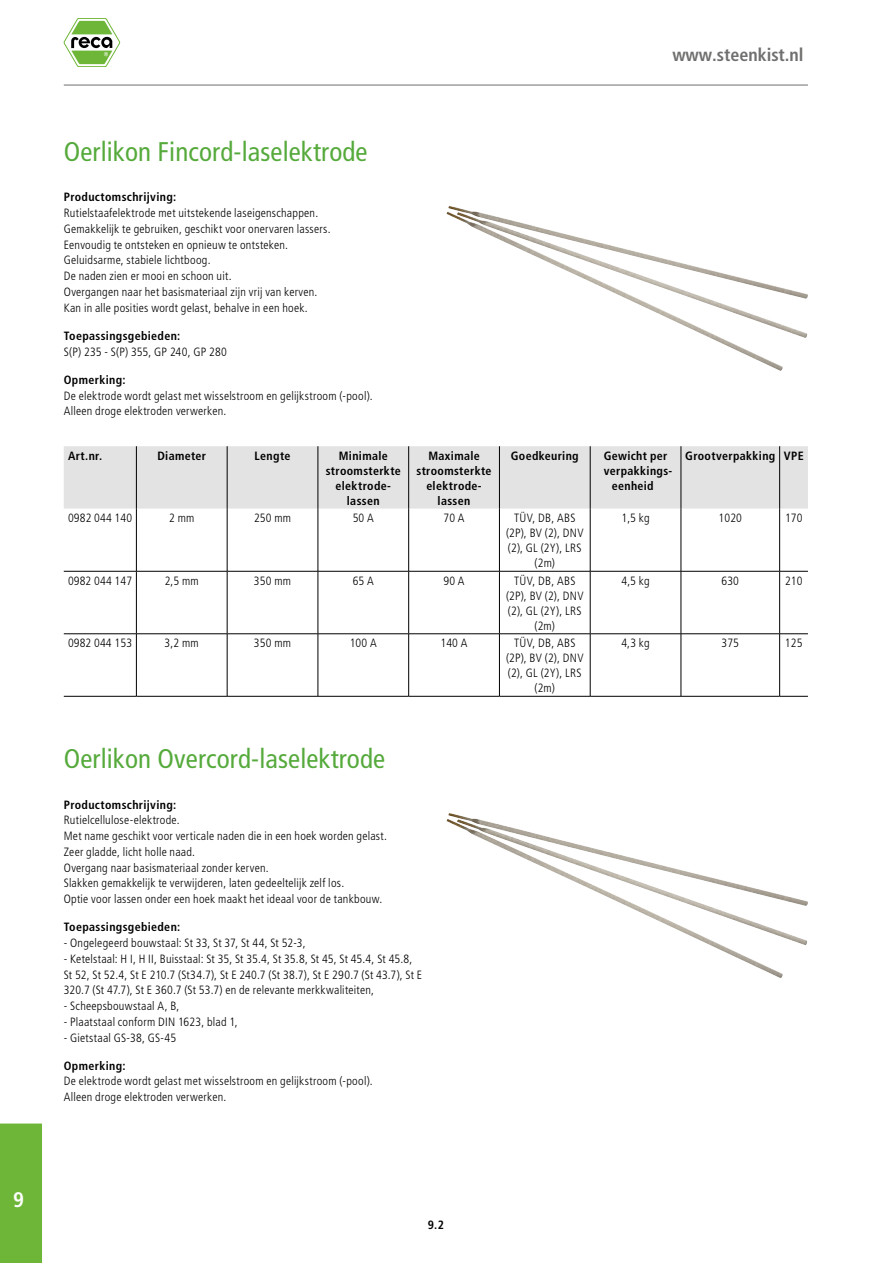
<style>
.page{position:relative;width:893px;height:1263px;background:#fff}
.page>*{position:absolute;margin:0;border:0;box-sizing:border-box;transform-origin:0 0}
.t1{font:condensed 27px "Frutiger LT Pro";letter-spacing:.005em;color:#56aa3c}
.t2{font:700 condensed 21px "Frutiger LT Pro";color:#fff}
.t3{font:700 condensed 18px "Frutiger LT Pro";color:#6f6f6e}
.t4{font:300 condensed 12px/15.8px "Frutiger LT Pro";letter-spacing:.02em;color:#000}
.t5{font:700 condensed 12px/15px "Frutiger LT Pro";letter-spacing:.03em;color:#000;text-align:center}
</style>
<div class="page">
<div style="left:0;top:1123px;width:42px;height:140px;background:#6eb637"></div>
<svg style="left:64px;top:18px;width:56px;height:49px"></svg>
<hr style="left:64px;top:85px;width:744px;height:1px;background:#6f6f6e">
<img style="left:446px;top:206px;width:362px;height:165px">
<div style="left:64px;top:446px;width:744px;height:63px;background:#e3e3e3"></div>
<svg style="left:64px;top:509px;width:744px;height:187px"></svg>
<hr style="left:136px;top:446px;width:1px;height:63px;background:#000">
<hr style="left:227px;top:446px;width:1px;height:63px;background:#000">
<hr style="left:318px;top:446px;width:1px;height:63px;background:#000">
<hr style="left:408px;top:446px;width:1px;height:63px;background:#000">
<hr style="left:499px;top:446px;width:1px;height:63px;background:#000">
<hr style="left:590px;top:446px;width:1px;height:63px;background:#000">
<hr style="left:681px;top:446px;width:1px;height:63px;background:#000">
<hr style="left:779px;top:446px;width:1px;height:63px;background:#000">
<hr style="left:136px;top:509px;width:1px;height:62px;background:#000">
<hr style="left:227px;top:509px;width:1px;height:62px;background:#000">
<hr style="left:318px;top:509px;width:1px;height:62px;background:#000">
<hr style="left:408px;top:509px;width:1px;height:62px;background:#000">
<hr style="left:499px;top:509px;width:1px;height:62px;background:#000">
<hr style="left:590px;top:509px;width:1px;height:62px;background:#000">
<hr style="left:681px;top:509px;width:1px;height:62px;background:#000">
<hr style="left:779px;top:509px;width:1px;height:62px;background:#000">
<hr style="left:64px;top:571px;width:72px;height:1px;background:#000">
<hr style="left:136px;top:571px;width:91px;height:1px;background:#000">
<hr style="left:136px;top:571px;width:1px;height:62px;background:#000">
<hr style="left:227px;top:571px;width:91px;height:1px;background:#000">
<hr style="left:227px;top:571px;width:1px;height:62px;background:#000">
<hr style="left:318px;top:571px;width:91px;height:1px;background:#000">
<hr style="left:318px;top:571px;width:1px;height:62px;background:#000">
<hr style="left:409px;top:571px;width:90px;height:1px;background:#000">
<hr style="left:408px;top:571px;width:1px;height:62px;background:#000">
<hr style="left:499px;top:571px;width:91px;height:1px;background:#000">
<hr style="left:499px;top:571px;width:1px;height:62px;background:#000">
<hr style="left:590px;top:571px;width:91px;height:1px;background:#000">
<hr style="left:590px;top:571px;width:1px;height:62px;background:#000">
<hr style="left:681px;top:571px;width:99px;height:1px;background:#000">
<hr style="left:681px;top:571px;width:1px;height:62px;background:#000">
<svg style="left:780px;top:571px;width:28px;height:1px"></svg>
<hr style="left:779px;top:571px;width:1px;height:62px;background:#000">
<hr style="left:64px;top:633px;width:72px;height:1px;background:#000">
<hr style="left:64px;top:696px;width:72px;height:1px;background:#000">
<hr style="left:136px;top:633px;width:91px;height:1px;background:#000">
<hr style="left:136px;top:634px;width:1px;height:62px;background:#000">
<hr style="left:136px;top:696px;width:91px;height:1px;background:#000">
<hr style="left:227px;top:633px;width:91px;height:1px;background:#000">
<hr style="left:227px;top:634px;width:1px;height:62px;background:#000">
<hr style="left:227px;top:696px;width:91px;height:1px;background:#000">
<hr style="left:318px;top:633px;width:91px;height:1px;background:#000">
<hr style="left:318px;top:634px;width:1px;height:62px;background:#000">
<hr style="left:318px;top:696px;width:91px;height:1px;background:#000">
<hr style="left:409px;top:633px;width:90px;height:1px;background:#000">
<hr style="left:408px;top:634px;width:1px;height:62px;background:#000">
<hr style="left:409px;top:696px;width:90px;height:1px;background:#000">
<hr style="left:499px;top:633px;width:91px;height:1px;background:#000">
<hr style="left:499px;top:634px;width:1px;height:62px;background:#000">
<hr style="left:499px;top:696px;width:91px;height:1px;background:#000">
<hr style="left:590px;top:633px;width:91px;height:1px;background:#000">
<hr style="left:590px;top:634px;width:1px;height:62px;background:#000">
<hr style="left:590px;top:696px;width:91px;height:1px;background:#000">
<hr style="left:681px;top:633px;width:99px;height:1px;background:#000">
<hr style="left:681px;top:634px;width:1px;height:62px;background:#000">
<hr style="left:681px;top:696px;width:99px;height:1px;background:#000">
<svg style="left:780px;top:633px;width:28px;height:1px"></svg>
<hr style="left:779px;top:634px;width:1px;height:62px;background:#000">
<svg style="left:780px;top:696px;width:28px;height:1px"></svg>
<img style="left:446px;top:813px;width:362px;height:165px">
<h2 class="t2" style="left:13px;top:1188px;width:12px">9</h2>
<h1 class="t1" style="left:64px;top:135px;width:305px">Oerlikon Fincord-laselektrode</h1>
<p class="t5" style="left:64px;top:190px;width:114px">Productomschrijving:</p>
<p class="t4" style="left:64px;top:205px;width:268px">Rutielstaafelektrode met uitstekende laseigenschappen.<br>Gemakkelijk te gebruiken, geschikt voor onervaren lassers.<br>Eenvoudig te ontsteken en opnieuw te ontsteken.<br>Geluidsarme, stabiele lichtboog.<br>De naden zien er mooi en schoon uit.<br>Overgangen naar het basismateriaal zijn vrij van kerven.<br>Kan in alle posities wordt gelast, behalve in een hoek.</p>
<p class="t5" style="left:64px;top:328px;width:118px">Toepassingsgebieden:</p>
<p class="t4" style="left:64px;top:344px;width:165px">S(P) 235 - S(P) 355, GP 240, GP 280</p>
<p class="t5" style="left:64px;top:372px;width:63px">Opmerking:</p>
<p class="t4" style="left:64px;top:387px;width:310px">De elektrode wordt gelast met wisselstroom en gelijkstroom (-pool).<br>Alleen droge elektroden verwerken.</p>
<h3 class="t3" style="left:672px;top:44px;width:133px">www.steenkist.nl</h3>
<p class="t5" style="left:68px;top:448px;width:36px">Art.nr.</p>
<p class="t5" style="left:157px;top:448px;width:50px">Diameter</p>
<p class="t5" style="left:255px;top:448px;width:37px">Lengte</p>
<p class="t5" style="left:326px;top:448px;width:77px">Minimale stroomsterkte elektrode&shy;lassen</p>
<p class="t5" style="left:416px;top:448px;width:77px">Maximale stroomsterkte elektrode&shy;lassen</p>
<p class="t5" style="left:511px;top:448px;width:69px">Goedkeuring</p>
<p class="t5" style="left:604px;top:448px;width:65px">Gewicht per</p>
<p class="t5" style="left:604px;top:463px;width:70px">verpakkings-</p>
<p class="t5" style="left:612px;top:478px;width:43px">eenheid</p>
<p class="t5" style="left:685px;top:448px;width:120px">Grootverpakking VPE</p>
<p class="t4" style="left:68px;top:510px;width:66px">0982 044 140</p>
<p class="t4" style="left:169px;top:510px;width:27px">2 mm</p>
<p class="t4" style="left:254px;top:510px;width:39px">250 mm</p>
<p class="t4" style="left:353px;top:510px;width:23px">50 A</p>
<p class="t4" style="left:443px;top:510px;width:23px">70 A</p>
<p class="t4" style="left:506px;top:510px;width:79px;line-height:15px;text-align:center">TÜV, DB, ABS (2P), BV (2), DNV (2), GL (2Y), LRS (2m)</p>
<p class="t4" style="left:622px;top:510px;width:30px">1,5 kg</p>
<p class="t4" style="left:719px;top:510px;width:25px">1020</p>
<p class="t4" style="left:785px;top:510px;width:19px">170</p>
<p class="t4" style="left:68px;top:572px;width:66px">0982 044 147</p>
<p class="t4" style="left:165px;top:572px;width:35px">2,5 mm</p>
<p class="t4" style="left:254px;top:572px;width:39px">350 mm</p>
<p class="t4" style="left:353px;top:572px;width:23px">65 A</p>
<p class="t4" style="left:443px;top:572px;width:23px">90 A</p>
<p class="t4" style="left:506px;top:573px;width:79px;line-height:15px;text-align:center">TÜV, DB, ABS (2P), BV (2), DNV (2), GL (2Y), LRS (2m)</p>
<p class="t4" style="left:621px;top:572px;width:30px">4,5 kg</p>
<p class="t4" style="left:721px;top:572px;width:19px">630</p>
<p class="t4" style="left:785px;top:572px;width:19px">210</p>
<p class="t4" style="left:68px;top:635px;width:66px">0982 044 153</p>
<p class="t4" style="left:165px;top:635px;width:36px">3,2 mm</p>
<p class="t4" style="left:254px;top:635px;width:39px">350 mm</p>
<p class="t4" style="left:350px;top:635px;width:29px">100 A</p>
<p class="t4" style="left:440px;top:635px;width:29px">140 A</p>
<p class="t4" style="left:506px;top:635px;width:79px;line-height:15px;text-align:center">TÜV, DB, ABS (2P), BV (2), DNV (2), GL (2Y), LRS (2m)</p>
<p class="t4" style="left:621px;top:635px;width:30px">4,3 kg</p>
<p class="t4" style="left:721px;top:635px;width:19px">375</p>
<p class="t4" style="left:785px;top:635px;width:19px">125</p>
<h1 class="t1" style="left:64px;top:743px;width:323px">Oerlikon Overcord-laselektrode</h1>
<p class="t5" style="left:64px;top:797px;width:114px">Productomschrijving:</p>
<p class="t4" style="left:64px;top:812px;width:325px">Rutielcellulose-elektrode.<br>Met name geschikt voor verticale naden die in een hoek worden gelast.<br>Zeer gladde, licht holle naad.<br>Overgang naar basismateriaal zonder kerven.<br>Slakken gemakkelijk te verwijderen, laten gedeeltelijk zelf los.<br>Optie voor lassen onder een hoek maakt het ideaal voor de tankbouw.</p>
<p class="t5" style="left:64px;top:920px;width:118px">Toepassingsgebieden:</p>
<p class="t4" style="left:64px;top:935px;width:243px">- Ongelegeerd bouwstaal: St 33, St 37, St 44, St 52-3,</p>
<p class="t4" style="left:64px;top:951px;width:360px">- Ketelstaal: H I, H II, Buisstaal: St 35, St 35.4, St 35.8, St 45, St 45.4, St 45.8,<br>St 52, St 52.4, St E 210.7 (St34.7), St E 240.7 (St 38.7), St E 290.7 (St 43.7), St E<br>320.7 (St 47.7), St E 360.7 (St 53.7) en de relevante merkkwaliteiten,</p>
<p class="t4" style="left:64px;top:998px;width:117px">- Scheepsbouwstaal A, B,</p>
<p class="t4" style="left:64px;top:1014px;width:176px">- Plaatstaal conform DIN 1623, blad 1,</p>
<p class="t4" style="left:64px;top:1029px;width:114px">- Gietstaal GS-38, GS-45</p>
<p class="t5" style="left:64px;top:1058px;width:63px">Opmerking:</p>
<p class="t4" style="left:64px;top:1073px;width:310px">De elektrode wordt gelast met wisselstroom en gelijkstroom (-pool).<br>Alleen droge elektroden verwerken.</p>
<p class="t5" style="left:428px;top:1217px;width:18px">9.2</p>
</div>
